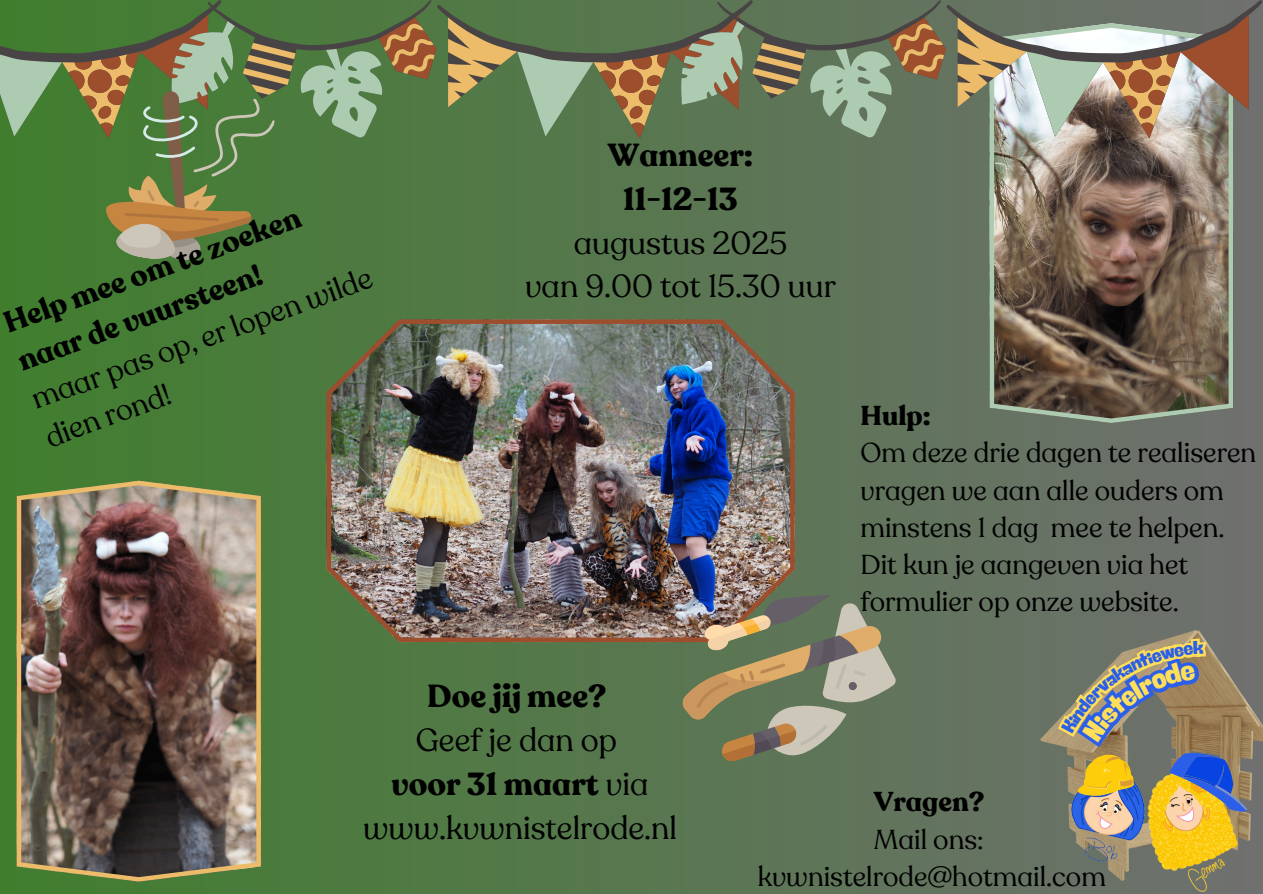
<style>
.page{position:relative;width:1263px;height:894px;background:#fff}
.page>*{position:absolute;margin:0;border:0;box-sizing:border-box;transform-origin:0 0}
.t1{font:31.8px/43.8px "Recoleta Alt";color:#000;text-align:center}
.t2{font:700 31.8px/43.8px "Recoleta Alt";color:#000;text-align:center}
.t3{font:700 29.55px/40.5px "Recoleta Alt";color:#000}
.t4{font:29.55px/40.5px "Recoleta Alt";color:#000}
.t5{font:27.3px/37.2px "Recoleta Alt";color:#000}
.s1{font-weight:700}
</style>
<div class="page">
<div style="left:0;top:0;width:1263px;height:893px;background:linear-gradient(to right,#407e2e,#70706f)"></div>
<svg style="left:990px;top:263px;width:243px;height:160px;background:#6a5c4c"></svg>
<img style="left:17px;top:480px;width:244px;height:401px">
<img style="left:1248px;top:630px;width:15px;height:250px">
<img style="left:1041px;top:741px;width:217px;height:152px">
<img style="left:327px;top:319px;width:468px;height:323px">
<svg style="left:0;top:0;width:1262px;height:263px;background:#6e805a"></svg>
<svg style="left:676px;top:570px;width:234px;height:204px;background:#7e8269"></svg>
<svg style="left:991px;top:507px;width:257px;height:319px;background:#7b7d6d"></svg>
<p class="t3" style="left:-2px;top:305px;width:315px;rotate:-20deg">Help mee om te zoeken naar de vuursteen!</p>
<p class="t4" style="left:26px;top:381px;width:361px;rotate:-20deg">maar pas op, er lopen wilde dien rond!</p>
<p class="t2" style="left:608px;top:134px;width:147px">Wanneer:<br>11-12-13</p>
<p class="t1" style="left:525px;top:221px;width:312px">augustus 2025<br>van 9.00 tot 15.30 uur</p>
<p class="t5" style="left:860px;top:398px;width:397px"><span class="s1">Hulp:<br></span>Om deze drie dagen te realiseren vragen we aan alle ouders om minstens 1 dag mee te helpen.<br>Dit kun je aangeven via het formulier op onze website.</p>
<p class="t2" style="left:427px;top:674px;width:181px">Doe jij mee?</p>
<p class="t1" style="left:363px;top:718px;width:315px">Geef je dan op<br><span class="s1">voor 31 maart</span> via www.kvwnistelrode.nl</p>
<p class="t5" style="left:758px;top:783px;width:350px;text-align:center"><span class="s1">Vragen?<br></span>Mail ons: kvwnistelrode@hotmail.com</p>
</div>
